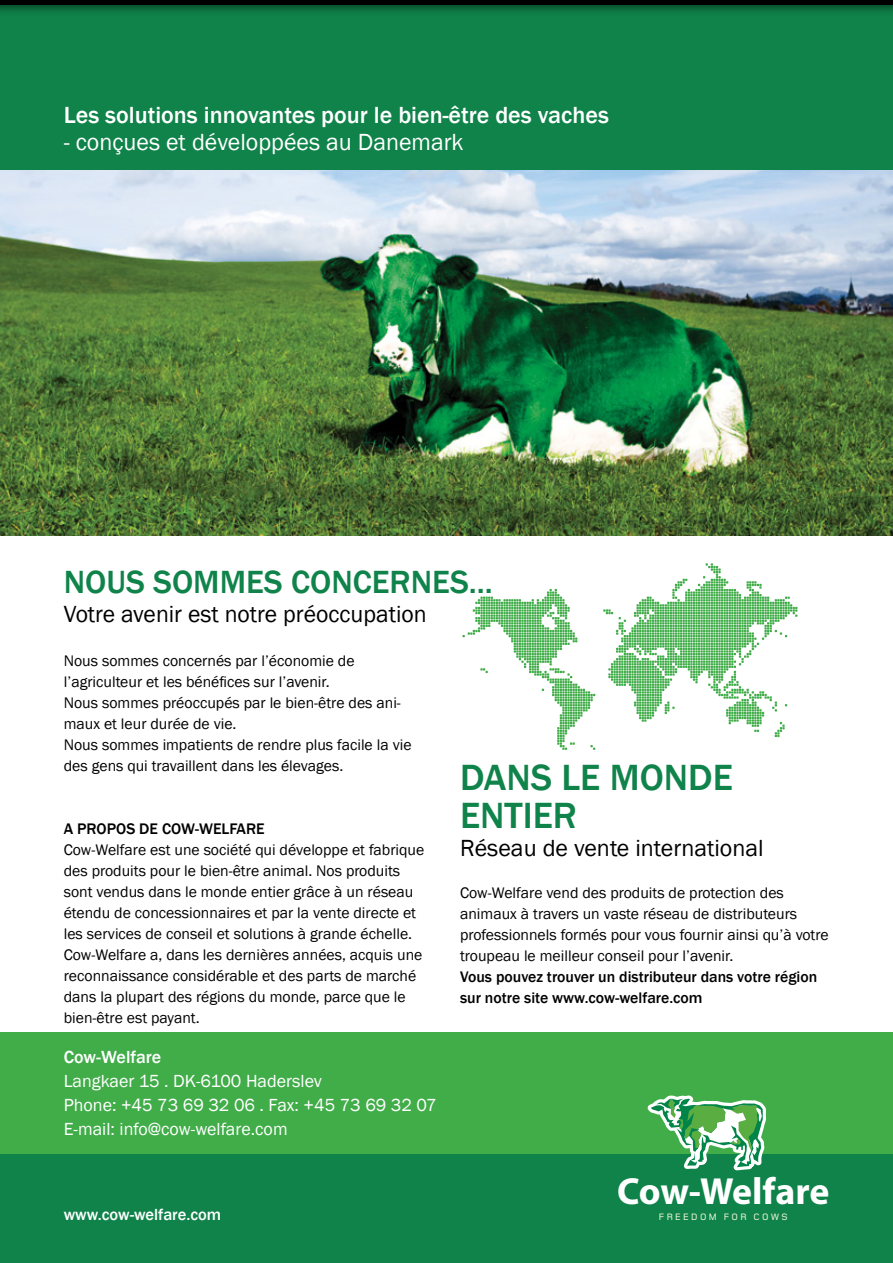
<style>
.page{position:relative;width:893px;height:1263px;background:#fff}
.page>*{position:absolute;margin:0;border:0;box-sizing:border-box;transform-origin:0 0}
.t1{font:700 37.95px "Myriad Pro";letter-spacing:-.005em;color:#fff}
.t2{font:500 37.5px "Franklin Gothic";color:#0f834a}
.t3{font:500 33px "Franklin Gothic";color:#0f834a}
.t4{font:24px "Franklin Gothic";color:#000}
.t5{font:500 24px "Franklin Gothic";color:#fff}
.t6{font:24px "Franklin Gothic";color:#fff}
.t7{font:18px/24px "Franklin Gothic";color:#fff}
.t8{font:500 16.5px "Franklin Gothic";color:#fff}
.t9{font:15.75px/21px "Franklin Gothic";color:#000}
.t10{font:500 15.75px/21px "Franklin Gothic";color:#000}
.t11{font:500 9.6px "Foundry Monoline";letter-spacing:.24em;color:#eaf3d5}
.s1{font-weight:500}
</style>
<div class="page">
<div style="left:0;top:1033px;width:893px;height:121px;background:#41ad49"></div>
<div style="left:0;top:2px;width:893px;height:169px;background:#0f834a"></div>
<div style="left:0;top:0;width:893px;height:16px;background:#000;opacity:.5"></div>
<hr style="left:0;top:0;width:893px;height:4px;background:#000">
<div style="left:0;top:1154px;width:893px;height:109px;background:#0f834a"></div>
<img style="left:0;top:171px;width:893px;height:365px">
<svg style="left:462px;top:589px;width:133px;height:161px"></svg>
<svg style="left:603px;top:563px;width:194px;height:174px"></svg>
<svg style="left:647px;top:1095px;width:119px;height:76px"></svg>
<p class="t5" style="left:64px;top:100px;width:547px">Les solutions innovantes pour le bien-être des vaches</p>
<p class="t6" style="left:64px;top:127px;width:401px">- conçues et développées au Danemark</p>
<p class="t3" style="left:64px;top:562px;width:430px">NOUS SOMMES CONCERNES...</p>
<p class="t4" style="left:64px;top:599px;width:364px">Votre avenir est notre préoccupation</p>
<p class="t9" style="left:64px;top:651px;width:292px">Nous sommes concernés par l’économie de l’agriculteur et les bénéfices sur l’avenir.</p>
<p class="t9" style="left:64px;top:693px;width:339px">Nous sommes préoccupés par le bien-être des ani&shy;maux et leur durée de vie.</p>
<p class="t9" style="left:64px;top:735px;width:349px">Nous sommes impatients de rendre plus facile la vie des gens qui travaillent dans les élevages.</p>
<p class="t2" style="left:460px;top:754px;width:274px">DANS LE MONDE</p>
<p class="t2" style="left:460px;top:792px;width:118px">ENTIER</p>
<p class="t4" style="left:460px;top:833px;width:305px">Réseau de vente international</p>
<p class="t10" style="left:64px;top:818px;width:202px">A PROPOS DE COW-WELFARE</p>
<p class="t9" style="left:64px;top:840px;width:362px">Cow-Welfare est une société qui développe et fabrique des produits pour le bien-être animal. Nos produits sont vendus dans le monde entier grâce à un réseau étendu de concessionnaires et par la vente directe et les services de conseil et solutions à grande échelle.<br>Cow-Welfare a, dans les dernières années, acquis une reconnaissance considérable et des parts de marché dans la plupart des régions du monde, parce que le bien-être est payant.</p>
<p class="t9" style="left:460px;top:882px;width:370px">Cow-Welfare vend des produits de protection des animaux à travers un vaste réseau de distributeurs professionnels formés pour vous fournir ainsi qu’à votre troupeau le meilleur conseil pour l’avenir.</p>
<p class="t10" style="left:460px;top:966px;width:359px">Vous pouvez trouver un distributeur dans votre région sur notre site www.cow-welfare.com</p>
<p class="t7" style="left:64px;top:1045px;width:374px"><span class="s1">Cow-Welfare<br></span>Langkaer 15 . DK-6100 Haderslev<br>Phone: +45 73 69 32 06 . Fax: +45 73 69 32 07<br>E-mail: info@cow-welfare.com</p>
<p class="t1" style="left:617px;top:1167px;width:214px">Cow-Welfare</p>
<p class="t8" style="left:64px;top:1205px;width:159px">www.cow-welfare.com</p>
<p class="t11" style="left:659px;top:1211px;width:130px">FREEDOM FOR COWS</p>
</div>
